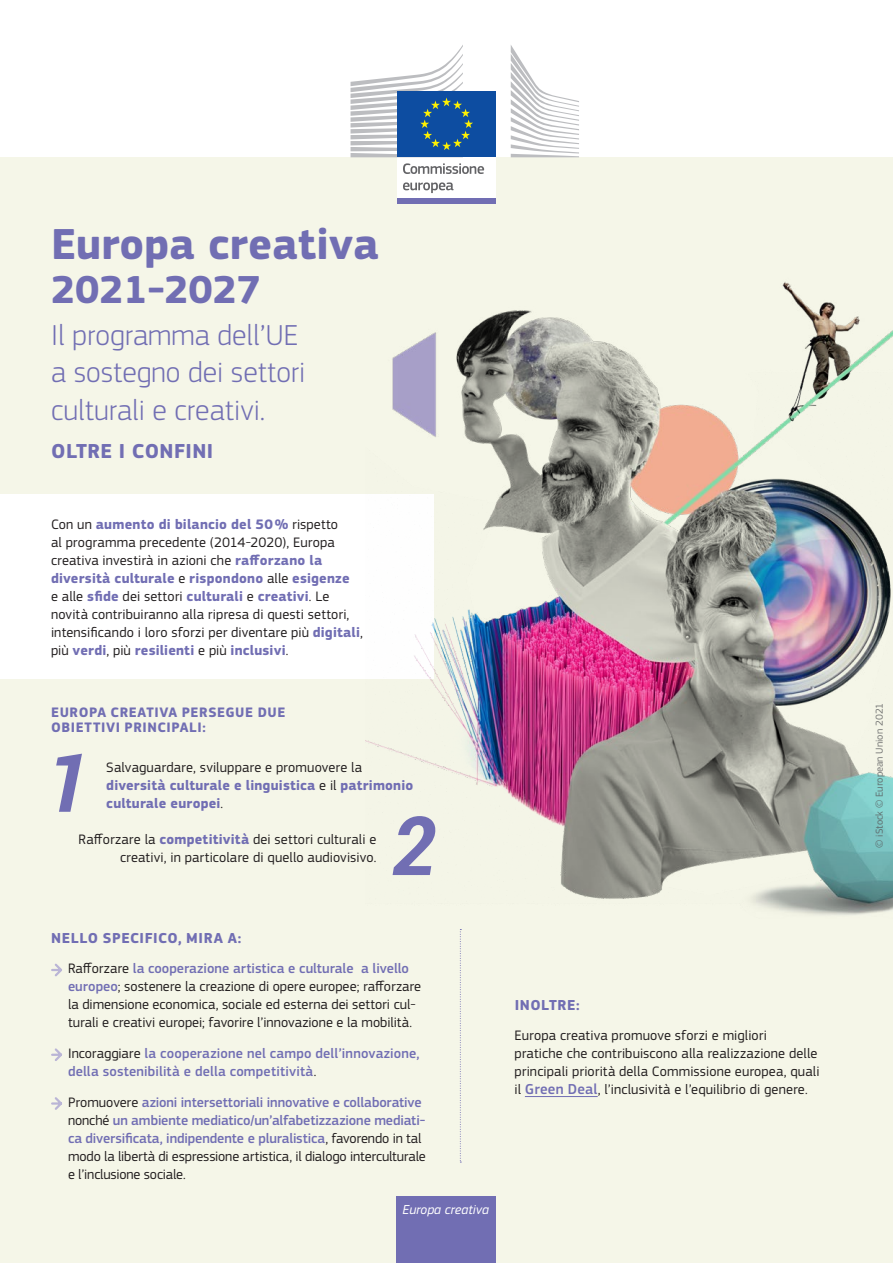
<style>
.page{position:relative;width:893px;height:1263px;background:#fff}
.page>*{position:absolute;margin:0;border:0;box-sizing:border-box;transform-origin:0 0}
.t1{font:italic 700 81.75px "Roboto";color:#716eb3}
.t2{font:700 45px "EC Square Sans Pro";color:#716eb3}
.t3{font:700 40.5px "EC Square Sans Pro";color:#716eb3}
.t4{font:300 30px/37.5px "EC Square Sans Pro";color:#716eb3}
.t5{font:700 21px "EC Square Sans Pro";letter-spacing:.02em;color:#716eb3}
.Body{font:700 15px "EC Square Sans Pro";letter-spacing:.04em;color:#716eb3}
.Body-2{font:14.25px/18px "EC Square Sans Pro";letter-spacing:.01em;color:#231f20}
.Body-3{font:500 14.25px/18px "EC Square Sans Pro";color:#716eb3}
.Body-4{font:700 14.25px/18px "EC Square Sans Pro";letter-spacing:.015em;color:#716eb3}
.Body-5{font:700 14.25px/15px "EC Square Sans Pro";letter-spacing:.04em;color:#716eb3}
.t6{font:italic 13.5px "EC Square Sans Pro";color:#fff}
.t7{font:10.5px "EC Square Sans Pro";color:#57585a}
.s1{font-weight:700;color:#716eb3}
.s2{font-weight:400;color:#231f20}
.s3{font-weight:500;color:#716eb3}
.s4{font-weight:500;font-size:15px;color:#716eb3}
</style>
<div class="page">
<div style="left:0;top:157px;width:893px;height:1106px;background:#f5f6e8"></div>
<div style="left:0;top:494px;width:434px;height:185px;background:#fff"></div>
<img style="left:366px;top:282px;width:527px;height:633px">
<div style="left:397px;top:1196px;width:99px;height:67px;background:#716eb3"></div>
<div style="left:341px;top:36px;width:247px;height:178px;background:linear-gradient(to bottom,#fff,#f5f6e9)"></div>
<div style="left:397px;top:155px;width:99px;height:44px;background:#fff"></div>
<div style="left:397px;top:198px;width:99px;height:5px;background:#716eb3"></div>
<svg style="left:511px;top:45px;width:68px;height:112px"></svg>
<div style="left:397px;top:91px;width:99px;height:66px;background:#0d4da1"></div>
<svg style="left:351px;top:45px;width:122px;height:112px"></svg>
<svg style="left:403px;top:163px;width:81px;height:11px"></svg>
<svg style="left:403px;top:182px;width:50px;height:11px"></svg>
<svg style="left:51px;top:963px;width:11px;height:14px"></svg>
<svg style="left:51px;top:1048px;width:11px;height:13px"></svg>
<svg style="left:51px;top:1097px;width:11px;height:13px"></svg>
<svg style="left:460px;top:929px;width:1px;height:234px"></svg>
<hr style="left:525px;top:1096px;width:73px;height:1px;background:#716eb3">
<p class="t2" style="left:51px;top:217px;width:330px">Europa creativa</p>
<p class="t3" style="left:51px;top:265px;width:212px">2021-2027</p>
<p class="t4" style="left:51px;top:316px;width:256px">Il programma dell’UE a sostegno dei settori culturali e creativi.</p>
<p class="t5" style="left:51px;top:439px;width:163px">OLTRE I CONFINI</p>
<p class="Body-2" style="left:51px;top:516px;width:313px">Con un <span class="s1">aumento di bilancio del 50%</span> rispetto<br>al programma precedente (2014-2020), Europa creativa investirà in azioni che <span class="s1">rafforzano la diversità culturale</span> e <span class="s1">rispondono</span> alle <span class="s1">esigenze<br></span>e alle <span class="s1">sfide</span> dei settori <span class="s1">culturali</span> e <span class="s1">creativi</span>. Le novità contribuiranno alla ripresa di questi settori, intensificando i loro sforzi per diventare più <span class="s1">digitali</span>, più <span class="s1">verdi</span>, più <span class="s1">resilienti</span> e più <span class="s1">inclusivi</span>.</p>
<p class="Body-5" style="left:51px;top:705px;width:236px">EUROPA CREATIVA PERSEGUE DUE<br>OBIETTIVI PRINCIPALI:</p>
<p class="t1" style="left:45px;top:725px;width:46px">1</p>
<p class="Body-4" style="left:106px;top:759px;width:308px"><span class="s2">Salvaguardare, sviluppare e promuovere la </span>diversità culturale e linguistica <span class="s2">e il</span> patrimonio culturale europei<span class="s2">.</span></p>
<p class="t1" style="left:392px;top:788px;width:46px">2</p>
<p class="Body-2" style="left:79px;top:830px;width:299px;text-align:right">Rafforzare la <span class="s1">competitività</span> dei settori culturali e creativi, in particolare di quello audiovisivo.</p>
<p class="Body" style="left:51px;top:929px;width:192px">NELLO SPECIFICO, MIRA A:</p>
<p class="Body-2" style="left:68px;top:960px;width:355px">Rafforzare <span class="s3">la cooperazione artistica e culturale a livello europeo</span>; sostenere la creazione di opere europee; rafforzare la dimensione economica, sociale ed esterna dei settori cul&shy;turali e creativi europei; favorire l’innovazione e la mobilità.</p>
<p class="Body-3" style="left:68px;top:1045px;width:353px"><span class="s2">Incoraggiare</span> la cooperazione nel campo dell’innovazione, della sostenibilità e della competitività<span class="s2">.</span></p>
<p class="Body-3" style="left:68px;top:1093px;width:359px"><span class="s2">Promuovere</span> azioni intersettoriali innovative e collaborative <span class="s2">nonché</span> un ambiente mediatico/un’alfabetizzazione mediati&shy;ca diversificata, indipendente e pluralistica<span class="s2">, favorendo in tal modo la libertà di espressione artistica, il dialogo interculturale e l’inclusione sociale.</span></p>
<p class="t6" style="left:403px;top:1202px;width:88px">Europa creativa</p>
<p class="Body" style="left:515px;top:995px;width:67px">INOLTRE:</p>
<p class="Body-2" style="left:514px;top:1027px;width:306px">Europa creativa promuove sforzi e migliori<br>pratiche che contribuiscono alla realizzazione delle principali priorità della Commissione europea, quali il <span class="s4">Green Deal</span>, l’inclusività e l’equilibrio di genere.</p>
<p class="t7" style="left:873px;top:848px;width:146px;rotate:-90deg">© iStock © European Union 2021</p>
</div>
